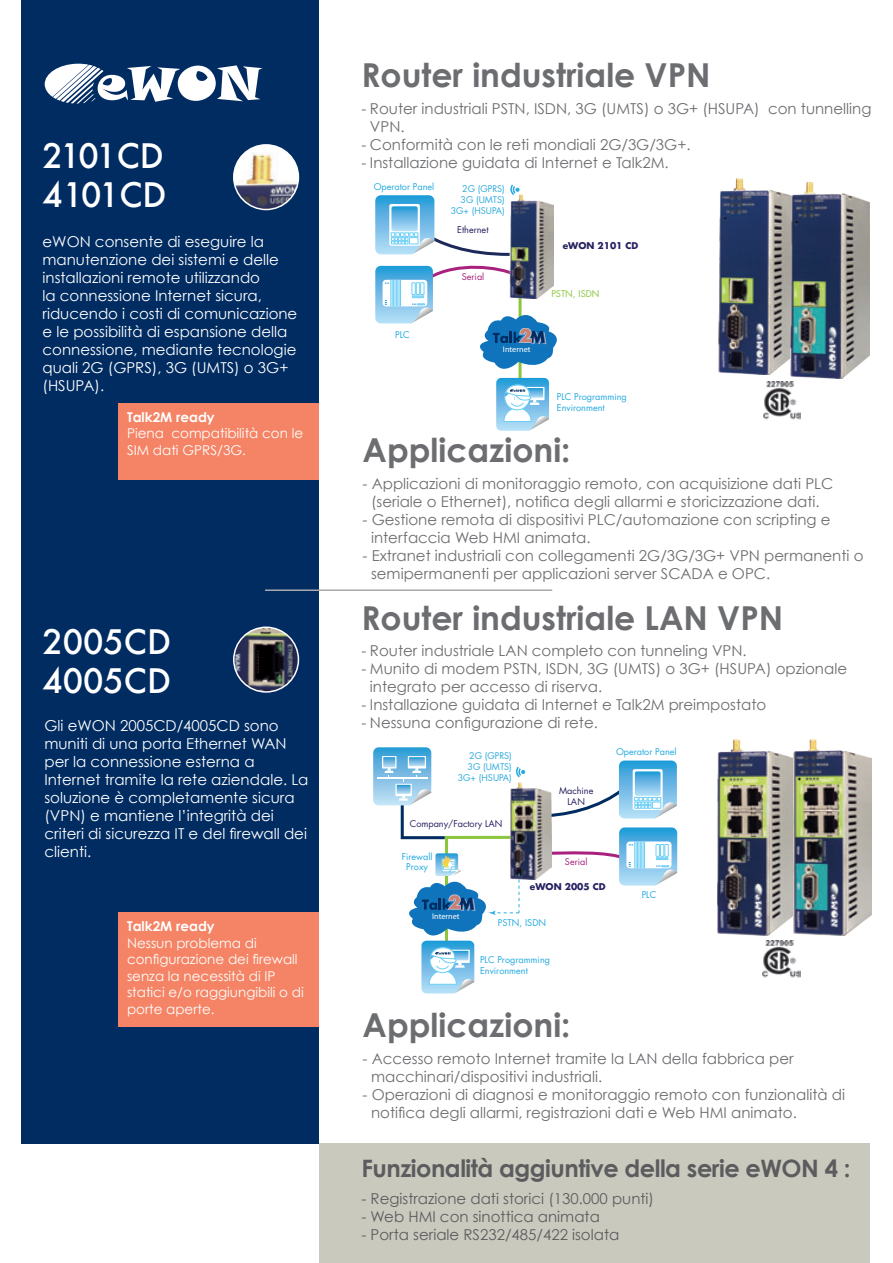
<style>
.page{position:relative;width:893px;height:1263px;background:#fff}
.page>*{position:absolute;margin:0;border:0;box-sizing:border-box;transform-origin:0 0}
.titre_1_gris{font:700 33px "Century Gothic";color:#6c6d70}
.t1{font:500 33px "Futura";color:#fff}
.titre_1_gris-2{font:700 24px "Century Gothic";letter-spacing:-.02em;color:#5c5c5f}
.txt_gris_retrait{font:15px/18px "Century Gothic";color:#6c6d70}
.txt_blanc{font:15px/18px "Century Gothic";color:#fff}
.t2{font:15px "Century Gothic";color:#5c5c5f}
.txt_blanc-2{font:13.5px/16.5px "Century Gothic";color:#fff}
.txt_blanc-3{font:700 13.5px "Century Gothic";color:#fff}
.t3{font:9.15px/10.9px "Futura";color:#24aae1}
.t4{font:9.15px/10.9px "Futura";color:#252161;text-align:center}
.t5{font:700 9.15px "Futura";color:#252161}
.t6{font:9.15px "Futura";color:#a9217d}
.t7{font:9.15px "Futura";color:#8bc63e}
.t8{font:9px "Futura";color:#2eaadc}
.t9{font:700 8.25px "Futura BT";color:#fff}
</style>
<div class="page">
<div style="left:21px;top:0;width:298px;height:1144px;background:#002c62"></div>
<div style="left:319px;top:1144px;width:551px;height:119px;background:#cac9bd"></div>
<img style="left:718px;top:179px;width:73px;height:195px">
<img style="left:791px;top:183px;width:79px;height:196px">
<img style="left:717px;top:740px;width:155px;height:195px">
<svg style="left:44px;top:64px;width:218px;height:40px"></svg>
<img style="left:234px;top:627px;width:64px;height:65px;border-radius:32px">
<div style="left:233px;top:626px;width:66px;height:67px;border:2px solid #fff;border-radius:50%"></div>
<div style="left:118px;top:403px;width:201px;height:77px;background:#f48465"></div>
<div style="left:118px;top:912px;width:201px;height:115px;background:#f48465"></div>
<hr style="left:265px;top:589px;width:287px;height:2px;background:#a8a9ad">
<img style="left:525px;top:788px;width:26px;height:92px">
<svg style="left:535px;top:760px;width:142px;height:59px"></svg>
<div style="left:652px;top:802px;width:9px;height:6px;background:#fff"></div>
<div style="left:652px;top:802px;width:9px;height:6px;border:1px solid #6bcff6"></div>
<svg style="left:535px;top:827px;width:142px;height:58px"></svg>
<svg style="left:373px;top:747px;width:152px;height:246px"></svg>
<svg style="left:375px;top:184px;width:182px;height:247px"></svg>
<img style="left:473px;top:194px;width:80px;height:105px">
<img style="left:234px;top:145px;width:64px;height:65px;border-radius:32px">
<div style="left:233px;top:144px;width:66px;height:66px;border:2px solid #fff;border-radius:50%"></div>
<img style="left:763px;top:940px;width:37px;height:38px">
<img style="left:763px;top:382px;width:38px;height:38px">
<div style="left:434px;top:744px;width:81px;height:41px;background:#fff"></div>
<div style="left:531px;top:300px;width:84px;height:10px;background:#fff"></div>
<div style="left:539px;top:310px;width:85px;height:11px;background:#fff"></div>
<p class="t1" style="left:43px;top:133px;width:123px">2101CD</p>
<p class="t1" style="left:43px;top:172px;width:126px">4101CD</p>
<p class="txt_blanc" style="left:43px;top:232px;width:256px">eWON consente di eseguire la manutenzione dei sistemi e delle installazioni remote utilizzando<br>la connessione Internet sicura, riducendo i costi di comunicazione e le possibilità di espansione della connessione, mediante tecnologie quali 2G (GPRS), 3G (UMTS) o 3G+ (HSUPA).</p>
<p class="txt_blanc-3" style="left:127px;top:408px;width:89px">Talk2M ready</p>
<p class="txt_blanc-2" style="left:127px;top:425px;width:178px">Piena compatibilità con le<br>SIM dati GPRS/3G.</p>
<p class="t1" style="left:43px;top:619px;width:130px">2005CD</p>
<p class="t1" style="left:43px;top:658px;width:130px">4005CD</p>
<p class="txt_blanc" style="left:44px;top:716px;width:266px">Gli eWON 2005CD/4005CD sono muniti di una porta Ethernet WAN per la connessione esterna a<br>Internet tramite la rete aziendale. La soluzione è completamente sicura (VPN) e mantiene l’integrità dei criteri di sicurezza IT e del firewall dei clienti.</p>
<p class="txt_blanc-3" style="left:127px;top:918px;width:89px">Talk2M ready</p>
<p class="txt_blanc-2" style="left:127px;top:934px;width:178px">Nessun problema di configurazione dei firewall senza la necessità di IP statici e/o raggiungibili o di porte aperte.</p>
<p class="titre_1_gris" style="left:361px;top:55px;width:351px">Router industriale VPN</p>
<p class="txt_gris_retrait" style="left:370px;top:99px;width:503px;text-indent:-9px">- Router industriali PSTN, ISDN, 3G (UMTS) o 3G+ (HSUPA) con tunnelling<br>VPN.</p>
<p class="txt_gris_retrait" style="left:361px;top:135px;width:331px">- Conformità con le reti mondiali 2G/3G/3G+.</p>
<p class="txt_gris_retrait" style="left:361px;top:153px;width:309px">- Installazione guidata di Internet e Talk2M.</p>
<p class="t3" style="left:374px;top:181px;width:62px">Operator Panel</p>
<p class="t8" style="left:462px;top:183px;width:44px">2G (GPRS)</p>
<p class="t8" style="left:460px;top:194px;width:46px">3G (UMTS)</p>
<p class="t8" style="left:451px;top:204px;width:56px">3G+ (HSUPA)</p>
<p class="t4" style="left:457px;top:224px;width:33px">Ethernet</p>
<p class="t6" style="left:462px;top:270px;width:24px">Serial</p>
<p class="t3" style="left:395px;top:329px;width:16px">PLC</p>
<p class="t9" style="left:503px;top:344px;width:29px">Internet</p>
<p class="t5" style="left:563px;top:239px;width:77px">eWON 2101 CD</p>
<p class="t7" style="left:551px;top:287px;width:50px">PSTN, ISDN</p>
<p class="t3" style="left:557px;top:391px;width:72px">PLC Programming<br>Environment</p>
<p class="titre_1_gris" style="left:363px;top:429px;width:209px">Applicazioni:</p>
<p class="txt_gris_retrait" style="left:363px;top:474px;width:472px;text-align:center">- Applicazioni di monitoraggio remoto, con acquisizione dati PLC (seriale o Ethernet), notifica degli allarmi e storicizzazione dati.</p>
<p class="txt_gris_retrait" style="left:371px;top:510px;width:461px;text-indent:-9px">- Gestione remota di dispositivi PLC/automazione con scripting e interfaccia Web HMI animata.</p>
<p class="txt_gris_retrait" style="left:371px;top:546px;width:494px;text-indent:-9px">- Extranet industriali con collegamenti 2G/3G/3G+ VPN permanenti o semipermanenti per applicazioni server SCADA e OPC.</p>
<p class="titre_1_gris" style="left:361px;top:597px;width:423px">Router industriale LAN VPN</p>
<p class="txt_gris_retrait" style="left:361px;top:641px;width:387px">- Router industriale LAN completo con tunneling VPN.</p>
<p class="txt_gris_retrait" style="left:370px;top:659px;width:479px;text-indent:-9px">- Munito di modem PSTN, ISDN, 3G (UMTS) o 3G+ (HSUPA) opzionale integrato per accesso di riserva.</p>
<p class="txt_gris_retrait" style="left:361px;top:695px;width:406px">- Installazione guidata di Internet e Talk2M preimpostato</p>
<p class="txt_gris_retrait" style="left:361px;top:713px;width:238px">- Nessuna configurazione di rete.</p>
<p class="t8" style="left:469px;top:750px;width:44px">2G (GPRS)</p>
<p class="t8" style="left:467px;top:761px;width:46px">3G (UMTS)</p>
<p class="t8" style="left:458px;top:772px;width:56px">3G+ (HSUPA)</p>
<p class="t3" style="left:434px;top:758px;width:81px;text-align:right">GPRS/EDGE/UMTS<br>HSDPA/HSUPA</p>
<p class="t4" style="left:410px;top:818px;width:94px">Company/Factory LAN</p>
<p class="t3" style="left:402px;top:850px;width:32px;text-align:center">Firewall<br>Proxy</p>
<p class="t4" style="left:559px;top:785px;width:36px">Machine<br>LAN</p>
<p class="t6" style="left:565px;top:855px;width:24px">Serial</p>
<p class="t5" style="left:530px;top:880px;width:77px">eWON 2005 CD</p>
<p class="t9" style="left:432px;top:911px;width:29px">Internet</p>
<p class="t3" style="left:498px;top:917px;width:50px">PSTN, ISDN</p>
<p class="t3" style="left:616px;top:746px;width:62px">Operator Panel</p>
<p class="t3" style="left:642px;top:889px;width:16px">PLC</p>
<p class="t3" style="left:480px;top:954px;width:72px">PLC Programming<br>Environment</p>
<p class="titre_1_gris" style="left:363px;top:1004px;width:209px">Applicazioni:</p>
<p class="txt_gris_retrait" style="left:371px;top:1049px;width:424px;text-indent:-9px">- Accesso remoto Internet tramite la LAN della fabbrica per macchinari/dispositivi industriali.</p>
<p class="txt_gris_retrait" style="left:371px;top:1085px;width:476px;text-indent:-9px">- Operazioni di diagnosi e monitoraggio remoto con funzionalità di notifica degli allarmi, registrazioni dati e Web HMI animato.</p>
<p class="titre_1_gris-2" style="left:361px;top:1153px;width:491px">Funzionalità aggiuntive della serie eWON 4 :</p>
<p class="t2" style="left:361px;top:1189px;width:294px">- Registrazione dati storici (130.000 punti)</p>
<p class="t2" style="left:361px;top:1207px;width:240px">- Web HMI con sinottica animata</p>
<p class="t2" style="left:361px;top:1225px;width:259px">- Porta seriale RS232/485/422 isolata</p>
</div>
